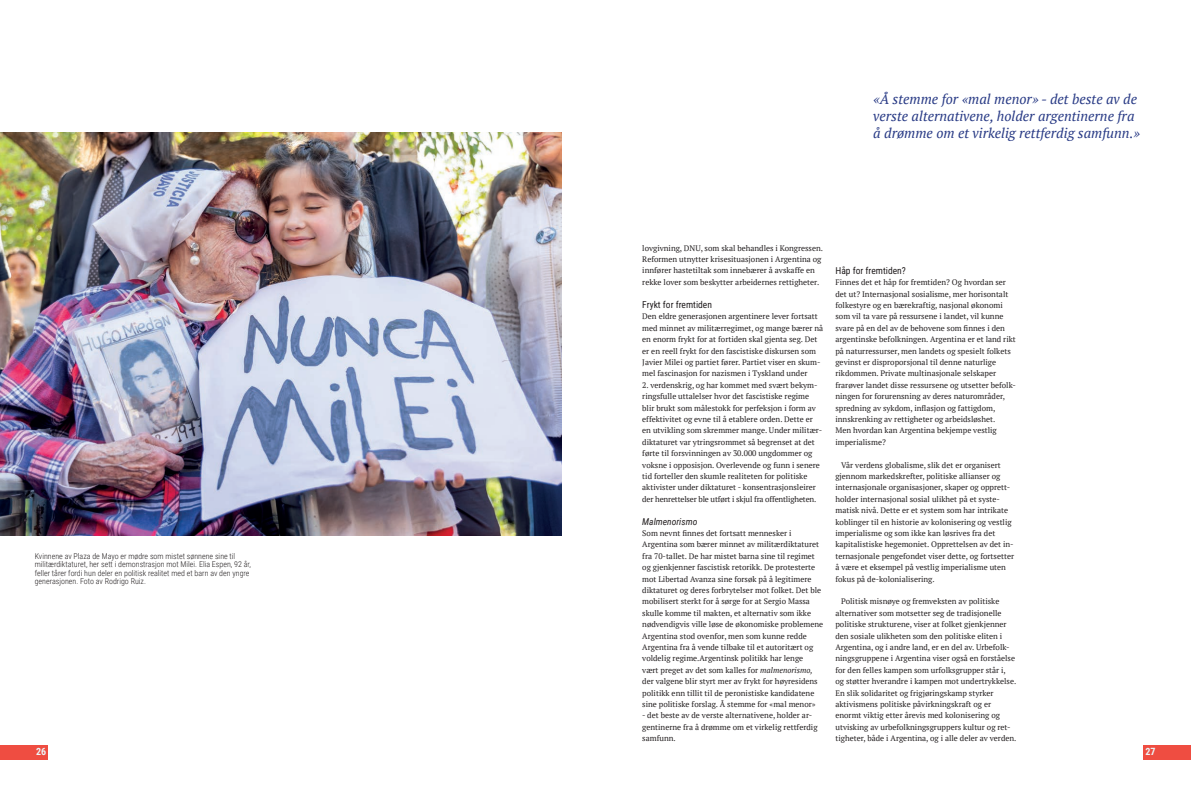
<style>
.page{position:relative;width:1191px;height:794px;background:#fff}
.page>*{position:absolute;margin:0;border:0;box-sizing:border-box;transform-origin:0 0}
.t1{font:italic 14px/16.8px "PT Serif";color:#283a85}
.t2{font:700 10px "Roboto Condensed";color:#eaf6f9}
.t3{font:9.5px "Roboto Condensed";color:#231f20}
.t4{font:italic 9.5px "Roboto Condensed";color:#231f20}
.t5{font:8px/11.4px "PT Serif";color:#231f20}
.t6{font:300 8px/8.4px "Roboto Condensed";color:#231f20}
.s1{font-style:italic}
</style>
<div class="page">
<img style="left:0;top:132px;width:561px;height:403px">
<div style="left:0;top:745px;width:48px;height:15px;background:#ef4d41"></div>
<div style="left:1142px;top:745px;width:49px;height:15px;background:#ef4d41"></div>
<p class="t6" style="left:35px;top:551px;width:218px">Kvinnene av Plaza de Mayo er mødre som mistet sønnene sine til militærdiktaturet, her sett i demonstrasjon mot Milei. Elia Espen, 92 år, feller tårer fordi hun deler en politisk realitet med et barn av den yngre generasjonen. Foto av Rodrigo Ruiz.</p>
<h1 class="t1" style="left:873px;top:90px;width:268px">«Å stemme for «mal menor» - det beste av de verste alternativene, holder argentinerne fra å drømme om et virkelig rettferdig samfunn.»</h1>
<p class="t5" style="left:642px;top:242px;width:182px">lovgivning, DNU, som skal behandles i Kongressen.<br>Reformen utnytter krisesituasjonen i Argentina og innfører hastetiltak som innebærer å avskaffe en rekke lover som beskytter arbeidernes rettigheter.</p>
<p class="t3" style="left:642px;top:298px;width:71px">Frykt for fremtiden</p>
<p class="t5" style="left:642px;top:311px;width:182px">Den eldre generasjonen argentinere lever fortsatt med minnet av militærregimet, og mange bærer nå en enorm frykt for at fortiden skal gjenta seg. Det er en reell frykt for den fascistiske diskursen som Javier Milei og partiet fører. Partiet viser en skum&shy;mel fascinasjon for nazismen i Tyskland under</p>
<p class="t5" style="left:642px;top:379px;width:181px">2. verdenskrig, og har kommet med svært bekym&shy;ringsfulle uttalelser hvor det fascistiske regime blir brukt som målestokk for perfeksjon i form av effektivitet og evne til å etablere orden. Dette er en utvikling som skremmer mange. Under militær&shy;diktaturet var ytringsrommet så begrenset at det førte til forsvinningen av 30.000 ungdommer og voksne i opposisjon. Overlevende og funn i senere tid forteller den skumle realiteten for politiske aktivister under diktaturet - konsentrasjonsleirer der henrettelser ble utført i skjul fra offentligheten.</p>
<p class="t4" style="left:642px;top:514px;width:57px">Malmenorismo</p>
<p class="t5" style="left:642px;top:527px;width:182px">Som nevnt finnes det fortsatt mennesker i Argentina som bærer minnet av militærdiktaturet fra 70-tallet. De har mistet barna sine til regimet og gjenkjenner fascistisk retorikk. De protesterte mot Libertad Avanza sine forsøk på å legitimere diktaturet og deres forbrytelser mot folket. Det ble mobilisert sterkt for å sørge for at Sergio Massa skulle komme til makten, et alternativ som ikke nødvendigvis ville løse de økonomiske problemene Argentina stod ovenfor, men som kunne redde Argentina fra å vende tilbake til et autoritært og voldelig regime.Argentinsk politikk har lenge<br>vært preget av det som kalles for <span class="s1">malmenorismo, </span>der valgene blir styrt mer av frykt for høyresidens politikk enn tillit til de peronistiske kandidatene sine politiske forslag. Å stemme for «mal menor»</p>
<p class="t5" style="left:642px;top:710px;width:177px">- det beste av de verste alternativene, holder ar&shy;gentinerne fra å drømme om et virkelig rettferdig samfunn.</p>
<p class="t3" style="left:835px;top:264px;width:72px">Håp for fremtiden?</p>
<p class="t5" style="left:835px;top:276px;width:182px">Finnes det et håp for fremtiden? Og hvordan ser det ut? Internasjonal sosialisme, mer horisontalt folkestyre og en bærekraftig, nasjonal økonomi som vil ta vare på ressursene i landet, vil kunne svare på en del av de behovene som finnes i den argentinske befolkningen. Argentina er et land rikt på naturressurser, men landets og spesielt folkets gevinst er disproporsjonal til denne naturlige rikdommen. Private multinasjonale selskaper frarøver landet disse ressursene og utsetter befolk&shy;ningen for forurensning av deres naturområder, spredning av sykdom, inflasjon og fattigdom, innskrenking av rettigheter og arbeidsløshet.<br>Men hvordan kan Argentina bekjempe vestlig imperialisme?</p>
<p class="t5" style="left:835px;top:459px;width:180px;text-indent:6px">Vår verdens globalisme, slik det er organisert gjennom markedskrefter, politiske allianser og internasjonale organisasjoner, skaper og opprett&shy;holder internasjonal sosial ulikhet på et syste&shy;matisk nivå. Dette er et system som har intrikate koblinger til en historie av kolonisering og vestlig imperialisme og som ikke kan løsrives fra det kapitalistiske hegemoniet. Opprettelsen av det in&shy;ternasjonale pengefondet viser dette, og fortsetter å være et eksempel på vestlig imperialisme uten fokus på de-kolonialisering.</p>
<p class="t5" style="left:835px;top:596px;width:182px;text-indent:6px">Politisk misnøye og fremveksten av politiske alternativer som motsetter seg de tradisjonelle politiske strukturene, viser at folket gjenkjenner den sosiale ulikheten som den politiske eliten i Argentina, og i andre land, er en del av. Urbefolk&shy;ningsgruppene i Argentina viser også en forståelse for den felles kampen som urfolksgrupper står i, og støtter hverandre i kampen mot undertrykkelse.<br>En slik solidaritet og frigjøringskamp styrker aktivismens politiske påvirkningskraft og er enormt viktig etter årevis med kolonisering og utvisking av urbefolkningsgruppers kultur og ret&shy;tigheter, både i Argentina, og i alle deler av verden.</p>
<p class="t2" style="left:36px;top:744px;width:12px">26</p>
<p class="t2" style="left:1145px;top:744px;width:12px">27</p>
</div>
